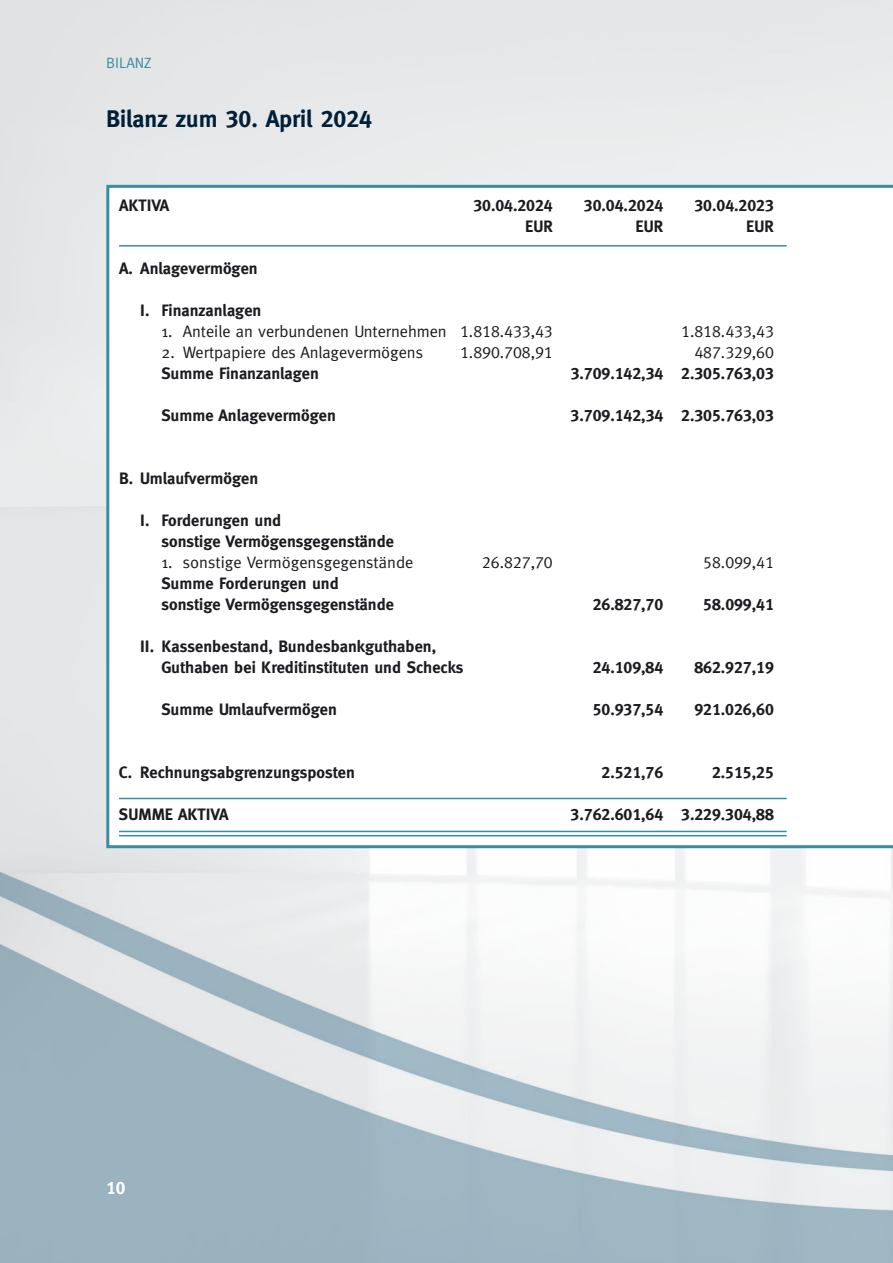
<style>
.page{position:relative;width:893px;height:1263px;background:#fff}
.page>*{position:absolute;margin:0;border:0;box-sizing:border-box;transform-origin:0 0}
.t1{font:700 24px "Meta";color:#002039}
.t2{font:18px "Meta Bold Caps";color:#fff}
.t3{font:700 16.5px/21px "Meta";color:#1b1c20}
.t4{font:16.5px "Meta Bold Caps";color:#1b1c20}
.t5{font:16.5px "Meta";letter-spacing:-.005em;color:#1b1c20}
.t6{font:16.5px "Meta Caps";color:#1b1c20}
.t7{font:15px "Meta";color:#388da3}
.s1{font-family:"Meta Bold Caps";font-weight:400}
.s2{font-family:"Meta Caps"}
</style>
<div class="page">
<img style="left:0;top:0;width:893px;height:1263px">
<svg style="left:106px;top:185px;width:787px;height:663px"></svg>
<hr style="left:119px;top:245px;width:668px;height:2px;background:#388da3">
<hr style="left:119px;top:798px;width:668px;height:1px;background:#388da3">
<hr style="left:119px;top:831px;width:668px;height:1px;background:#388da3">
<hr style="left:119px;top:835px;width:668px;height:1px;background:#388da3">
<p class="t7" style="left:106px;top:54px;width:47px">BILANZ</p>
<h1 class="t1" style="left:106px;top:105px;width:267px">Bilanz zum <span class="s1">30.</span> April <span class="s1">2024</span></h1>
<p class="t3" style="left:119px;top:195px;width:52px">AKTIVA</p>
<p class="t4" style="left:473px;top:196px;width:81px">30.04.2024</p>
<p class="t4" style="left:584px;top:196px;width:81px">30.04.2024</p>
<p class="t4" style="left:694px;top:196px;width:81px">30.04.2023</p>
<p class="t3" style="left:525px;top:216px;width:29px">EUR</p>
<p class="t3" style="left:636px;top:216px;width:29px">EUR</p>
<p class="t3" style="left:746px;top:216px;width:29px">EUR</p>
<p class="t3" style="left:119px;top:258px;width:140px">A. Anlagevermögen</p>
<p class="t3" style="left:140px;top:300px;width:123px">I. Finanzanlagen</p>
<p class="t5" style="left:162px;top:322px;width:393px">1. Anteile an verbundenen Unternehmen <span class="s2">1.818.433,43</span></p>
<p class="t6" style="left:681px;top:322px;width:94px">1.818.433,43</p>
<p class="t5" style="left:162px;top:343px;width:263px">2. Wertpapiere des Anlagevermögens</p>
<p class="t6" style="left:460px;top:343px;width:94px">1.890.708,91</p>
<p class="t6" style="left:694px;top:343px;width:81px">487.329,60</p>
<p class="t3" style="left:162px;top:363px;width:159px">Summe Finanzanlagen</p>
<p class="t4" style="left:571px;top:364px;width:205px">3.709.142,34 2.305.763,03</p>
<p class="t3" style="left:162px;top:405px;width:176px">Summe Anlagevermögen</p>
<p class="t4" style="left:571px;top:406px;width:205px">3.709.142,34 2.305.763,03</p>
<p class="t3" style="left:119px;top:468px;width:141px">B. Umlaufvermögen</p>
<p class="t3" style="left:162px;top:510px;width:234px;text-indent:-21px">I. Forderungen und<br>sonstige Vermögensgegenstände</p>
<p class="t5" style="left:162px;top:553px;width:253px">1. sonstige Vermögensgegenstände</p>
<p class="t6" style="left:482px;top:553px;width:72px">26.827,70</p>
<p class="t6" style="left:703px;top:553px;width:72px">58.099,41</p>
<p class="t3" style="left:162px;top:573px;width:234px">Summe Forderungen und sonstige Vermögensgegenstände</p>
<p class="t4" style="left:593px;top:595px;width:72px">26.827,70</p>
<p class="t4" style="left:703px;top:595px;width:72px">58.099,41</p>
<p class="t3" style="left:162px;top:636px;width:304px;text-indent:-21px">II. Kassenbestand, Bundesbankguthaben,<br>Guthaben bei Kreditinstituten und Schecks</p>
<p class="t4" style="left:593px;top:658px;width:72px">24.109,84</p>
<p class="t4" style="left:694px;top:658px;width:81px">862.927,19</p>
<p class="t3" style="left:161px;top:699px;width:177px">Summe Umlaufvermögen</p>
<p class="t4" style="left:593px;top:700px;width:72px">50.937,54</p>
<p class="t4" style="left:694px;top:700px;width:81px">921.026,60</p>
<p class="t3" style="left:119px;top:762px;width:237px">C. Rechnungsabgrenzungsposten</p>
<p class="t4" style="left:601px;top:763px;width:63px">2.521,76</p>
<p class="t4" style="left:712px;top:763px;width:63px">2.515,25</p>
<p class="t3" style="left:119px;top:804px;width:111px">SUMME AKTIVA</p>
<p class="t4" style="left:571px;top:805px;width:205px">3.762.601,64 3.229.304,88</p>
<p class="t2" style="left:106px;top:1177px;width:21px">10</p>
</div>
